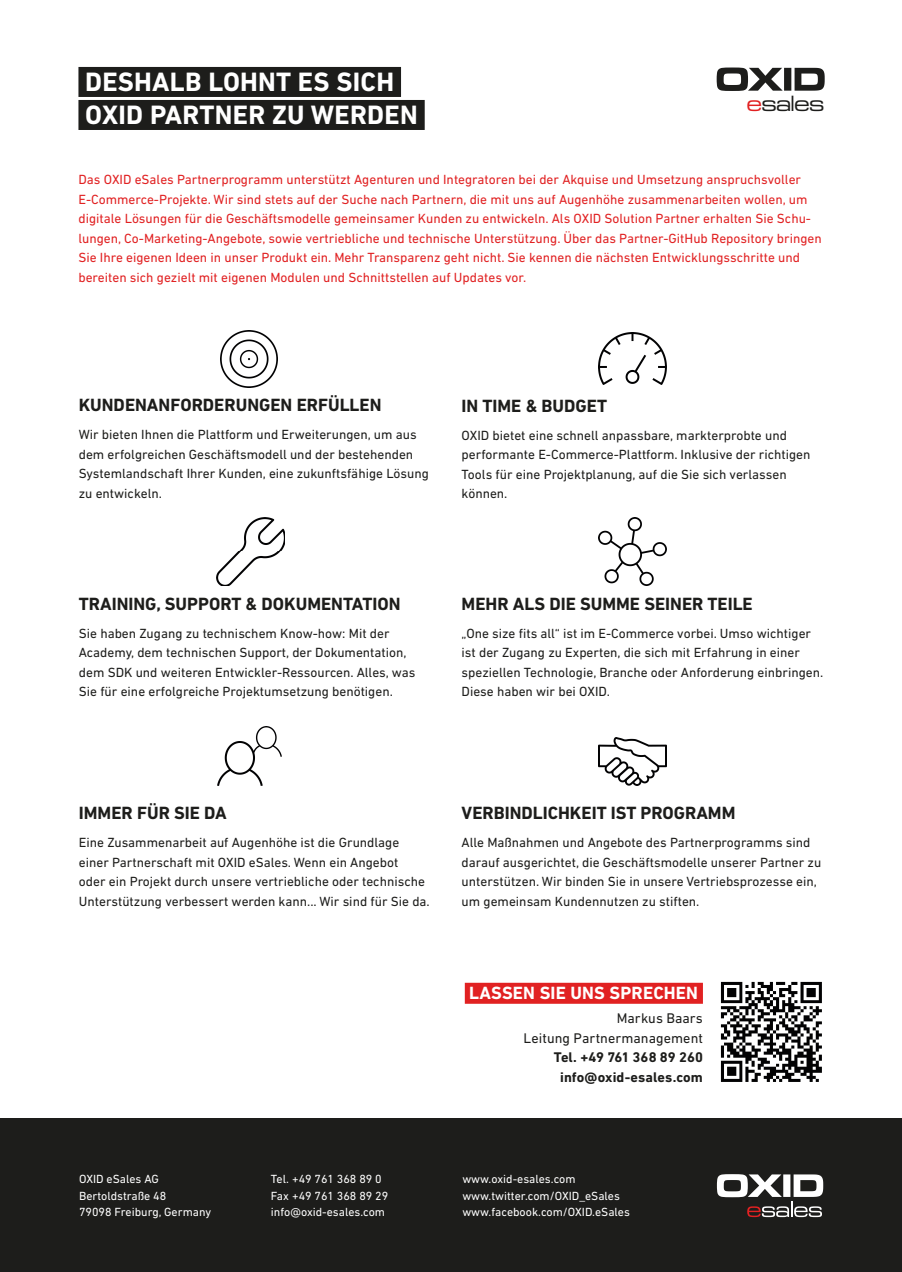
<style>
.page{position:relative;width:902px;height:1272px;background:#fff}
.page>*{position:absolute;margin:0;border:0;box-sizing:border-box;transform-origin:0 0}
.t1{font:700 27px/33px "DIN Next LT Pro";letter-spacing:.01em;color:#fff}
.t2{font:22.95px "Microgramma D Medi Exte";color:#1d1d1b}
.t3{font:700 18px "DIN Next LT Pro";color:#1d1d1b}
.t4{font:700 18px "DIN Next LT Pro";letter-spacing:.01em;color:#fff}
.t5{font:700 14.25px/19.5px "DIN Next LT Pro";letter-spacing:.005em;color:#1d1d1b;text-align:center}
.t6{font:14.25px/19.5px "DIN Next LT Pro";letter-spacing:.005em;color:#1d1d1b;text-align:right}
.t7{font:13.5px/19.5px "DIN Next LT Pro";color:#1d1d1b}
.t8{font:13.5px/19.5px "DIN Next LT Pro";color:#e12122}
.t9{font:12px/16.5px "DIN Next LT Pro";color:#fff}
.s1{color:#e12122}
</style>
<div class="page">
<div style="left:0;top:1118px;width:901px;height:153px;background:#1d1d1b"></div>
<svg style="left:716px;top:1174px;width:107px;height:42px"></svg>
<svg style="left:716px;top:67px;width:108px;height:24px"></svg>
<div style="left:78px;top:67px;width:323px;height:30px;background:#1d1d1b"></div>
<div style="left:78px;top:100px;width:346px;height:30px;background:#1d1d1b"></div>
<img style="left:720px;top:981px;width:102px;height:101px">
<div style="left:465px;top:982px;width:237px;height:21px;background:#e12122"></div>
<img style="left:220px;top:330px;width:57px;height:57px">
<img style="left:598px;top:333px;width:68px;height:51px">
<img style="left:217px;top:518px;width:68px;height:68px">
<img style="left:598px;top:518px;width:68px;height:68px">
<img style="left:218px;top:726px;width:63px;height:59px">
<img style="left:598px;top:737px;width:68px;height:48px">
<h1 class="t1" style="left:85px;top:65px;width:334px">DESHALB LOHNT ES SICH<br>OXID PARTNER ZU WERDEN</h1>
<h2 class="t2" style="left:746px;top:89px;width:79px"><span class="s1">e</span>sales</h2>
<p class="t8" style="left:78px;top:169px;width:744px">Das OXID eSales Partnerprogramm unterstützt Agenturen und Integratoren bei der Akquise und Umsetzung anspruchsvoller E-Commerce-Projekte. Wir sind stets auf der Suche nach Partnern, die mit uns auf Augenhöhe zusammenarbeiten wollen, um digitale Lösungen für die Geschäftsmodelle gemeinsamer Kunden zu entwickeln. Als OXID Solution Partner erhalten Sie Schu&shy;lungen, Co-Marketing-Angebote, sowie vertriebliche und technische Unterstützung. Über das Partner-GitHub Repository bringen Sie Ihre eigenen Ideen in unser Produkt ein. Mehr Transparenz geht nicht. Sie kennen die nächsten Entwicklungsschritte und bereiten sich gezielt mit eigenen Modulen und Schnittstellen auf Updates vor.</p>
<h3 class="t3" style="left:79px;top:395px;width:304px">KUNDENANFORDERUNGEN ERFÜLLEN</h3>
<p class="t7" style="left:79px;top:425px;width:352px">Wir bieten Ihnen die Plattform und Erweiterungen, um aus dem erfolgreichen Geschäftsmodell und der bestehenden Systemlandschaft Ihrer Kunden, eine zukunftsfähige Lösung zu entwickeln.</p>
<h3 class="t3" style="left:461px;top:395px;width:147px">IN TIME &amp; BUDGET</h3>
<p class="t7" style="left:461px;top:425px;width:350px">OXID bietet eine schnell anpassbare, markterprobte und performante E-Commerce-Plattform. Inklusive der richtigen Tools für eine Projektplanung, auf die Sie sich verlassen können.</p>
<h3 class="t3" style="left:79px;top:593px;width:323px">TRAINING, SUPPORT &amp; DOKUMENTATION</h3>
<p class="t7" style="left:79px;top:623px;width:338px">Sie haben Zugang zu technischem Know-how: Mit der Academy, dem technischen Support, der Dokumentation, dem SDK und weiteren Entwickler-Ressourcen. Alles, was Sie für eine erfolgreiche Projektumsetzung benötigen.</p>
<h3 class="t3" style="left:461px;top:593px;width:292px">MEHR ALS DIE SUMME SEINER TEILE</h3>
<p class="t7" style="left:461px;top:623px;width:363px">„One size fits all“ ist im E-Commerce vorbei. Umso wichtiger ist der Zugang zu Experten, die sich mit Erfahrung in einer speziellen Technologie, Branche oder Anforderung einbringen.<br>Diese haben wir bei OXID.</p>
<h3 class="t3" style="left:79px;top:802px;width:149px">IMMER FÜR SIE DA</h3>
<p class="t7" style="left:79px;top:832px;width:352px">Eine Zusammenarbeit auf Augenhöhe ist die Grundlage einer Partnerschaft mit OXID eSales. Wenn ein Angebot<br>oder ein Projekt durch unsere vertriebliche oder technische Unterstützung verbessert werden kann... Wir sind für Sie da.</p>
<h3 class="t3" style="left:461px;top:802px;width:275px">VERBINDLICHKEIT IST PROGRAMM</h3>
<p class="t7" style="left:461px;top:832px;width:361px">Alle Maßnahmen und Angebote des Partnerprogramms sind darauf ausgerichtet, die Geschäftsmodelle unserer Partner zu unterstützen. Wir binden Sie in unsere Vertriebsprozesse ein, um gemeinsam Kundennutzen zu stiften.</p>
<h3 class="t4" style="left:469px;top:982px;width:235px">LASSEN SIE UNS SPRECHEN<span class="s1">.</span></h3>
<p class="t6" style="left:523px;top:1008px;width:181px">Markus Baars<br>Leitung Partnermanagement</p>
<p class="t5" style="left:554px;top:1047px;width:150px">Tel. +49 761 368 89 260 info@oxid-esales.com</p>
<p class="t9" style="left:79px;top:1170px;width:133px">OXID eSales AG<br>Bertoldstraße 48<br>79098 Freiburg, Germany</p>
<p class="t9" style="left:271px;top:1170px;width:119px">Tel. +49 761 368 89 0<br>Fax +49 761 368 89 29 info@oxid-esales.com</p>
<p class="t9" style="left:462px;top:1170px;width:169px">www.oxid-esales.com www.twitter.com/OXID_eSales www.facebook.com/OXID.eSales</p>
</div>
